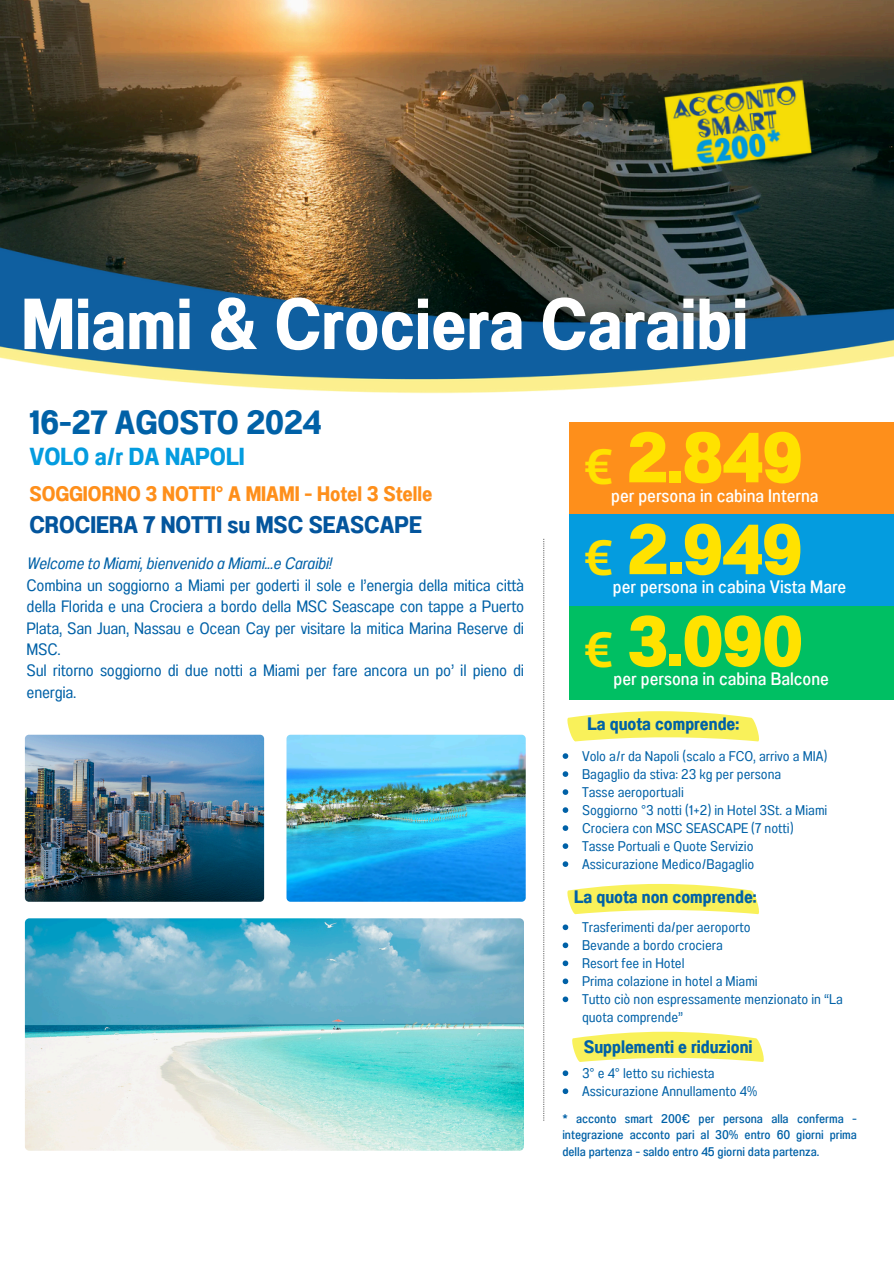
<style>
.page{position:relative;width:894px;height:1264px;background:#fff}
.page>*{position:absolute;margin:0;border:0;box-sizing:border-box;transform-origin:0 0}
.t1{font:72px "Anantason Bold Wd 75";color:#fff}
.t2{font:70.65px "Anantason Extra Bold Wd 75";color:#ffe200}
.t3{font:600 49.5px "Georama";color:#ffe200}
.t4{font:33.6px "Anantason Bold Wd 75";color:#0061a7}
.t5{font:24.6px "Anantason Bold Wd 75";color:#049cdf}
.t6{font:24px "Anantason Bold Wd 75";color:#03559d}
.t7{font:21px "Anantason Bold Wd 75";color:#fe8f1b}
.t8{font:18px "Anantason Medium Wd 75";color:#fff}
.t9{font:18px "Anantason Bold Wd 75";color:#0061a7}
.t10{font:16.5px/21.3px "Anantason Wd 75";letter-spacing:-.015em;color:#0061a7}
.t11{font:14.1px/18px "Anantason Wd 75";color:#0061a7}
.t12{font:12.6px/16.6px "Anantason Medium Wd 75";color:#0061a7;text-align:justify}
.s1{font-family:"Anantason Wd 75 It"}
.s2{font-family:"Anantason Bold Wd 75"}
</style>
<div class="page">
<img style="left:0;top:0;width:893px;height:223px">
<img style="left:0;top:223px;width:893px;height:171px">
<svg style="left:543px;top:539px;width:1px;height:581px"></svg>
<svg style="left:567px;top:883px;width:192px;height:31px"></svg>
<svg style="left:567px;top:711px;width:192px;height:30px"></svg>
<img style="left:286px;top:734px;width:239px;height:167px;border-radius:4px">
<img style="left:25px;top:734px;width:239px;height:167px;border-radius:4px">
<svg style="left:572px;top:1031px;width:192px;height:30px"></svg>
<div style="left:569px;top:422px;width:324px;height:94px;background:#fe8f1b"></div>
<div style="left:569px;top:514px;width:324px;height:93px;background:#049cdf"></div>
<div style="left:569px;top:606px;width:324px;height:93px;background:#00bf63"></div>
<img style="left:25px;top:918px;width:498px;height:232px;border-radius:4px">
<svg style="left:562px;top:753px;width:6px;height:6px"></svg>
<svg style="left:562px;top:771px;width:6px;height:6px"></svg>
<svg style="left:562px;top:789px;width:6px;height:6px"></svg>
<svg style="left:562px;top:807px;width:6px;height:6px"></svg>
<svg style="left:562px;top:825px;width:6px;height:6px"></svg>
<svg style="left:562px;top:843px;width:6px;height:6px"></svg>
<svg style="left:562px;top:861px;width:6px;height:6px"></svg>
<svg style="left:562px;top:924px;width:6px;height:6px"></svg>
<svg style="left:562px;top:942px;width:6px;height:6px"></svg>
<svg style="left:562px;top:960px;width:6px;height:6px"></svg>
<svg style="left:562px;top:978px;width:6px;height:6px"></svg>
<svg style="left:562px;top:996px;width:6px;height:6px"></svg>
<svg style="left:562px;top:1070px;width:6px;height:6px"></svg>
<svg style="left:562px;top:1088px;width:6px;height:6px"></svg>
<img style="left:657px;top:78px;width:160px;height:95px">
<p class="t1" style="left:21px;top:282px;width:728px">Miami &amp; Crociera Caraibi</p>
<p class="t4" style="left:29px;top:403px;width:293px">16-27 AGOSTO 2024</p>
<p class="t5" style="left:29px;top:442px;width:217px">VOLO a/r DA NAPOLI</p>
<p class="t7" style="left:29px;top:481px;width:405px">SOGGIORNO 3 NOTTI° A MIAMI - Hotel 3 Stelle</p>
<h5 class="t6" style="left:29px;top:511px;width:394px">CROCIERA 7 NOTTI su MSC SEASCAPE</h5>
<p class="t10" style="left:27px;top:553px;width:499px"><span class="s1">Welcome to Miami, bienvenido a Miami...e Caraibi!<br></span>Combina un soggiorno a Miami per goderti il sole e l’energia della mitica città della Florida e una Crociera a bordo della MSC Seascape con tappe a Puerto Plata, San Juan, Nassau e Ocean Cay per visitare la mitica Marina Reserve di MSC.<br>Sul ritorno soggiorno di due notti a Miami per fare ancora un po’ il pieno di energia.</p>
<h1 class="t3" style="left:583px;top:435px;width:32px">€</h1>
<p class="t2" style="left:627px;top:416px;width:176px">2.849</p>
<h5 class="t8" style="left:611px;top:485px;width:209px">per persona in cabina Interna</h5>
<p class="t3" style="left:583px;top:527px;width:32px">€</p>
<p class="t2" style="left:627px;top:508px;width:176px">2.949</p>
<p class="t8" style="left:612px;top:576px;width:235px">per persona in cabina Vista Mare</p>
<p class="t3" style="left:583px;top:619px;width:32px">€</p>
<p class="t2" style="left:627px;top:600px;width:176px">3.090</p>
<p class="t8" style="left:613px;top:668px;width:217px">per persona in cabina Balcone</p>
<p class="t9" style="left:587px;top:713px;width:153px">La quota comprende:</p>
<h4 class="t11" style="left:582px;top:747px;width:247px">Volo a/r da Napoli (scalo a FCO, arrivo a MIA)</h4>
<h1 class="t11" style="left:582px;top:765px;width:201px">Bagaglio da stiva: 23 kg per persona</h1>
<h3 class="t11" style="left:582px;top:783px;width:103px">Tasse aeroportuali</h3>
<p class="t11" style="left:582px;top:801px;width:247px">Soggiorno °3 notti (1+2) in Hotel 3St. a Miami</p>
<h5 class="t11" style="left:582px;top:819px;width:213px">Crociera con MSC SEASCAPE (7 notti)</h5>
<h6 class="t11" style="left:582px;top:837px;width:173px">Tasse Portuali e Quote Servizio</h6>
<h1 class="t11" style="left:582px;top:855px;width:174px">Assicurazione Medico/Bagaglio</h1>
<p class="t9" style="left:574px;top:886px;width:184px">La quota non comprende:</p>
<h5 class="t11" style="left:582px;top:918px;width:170px">Trasferimenti da/per aeroporto</h5>
<p class="t11" style="left:582px;top:936px;width:142px">Bevande a bordo crociera</p>
<h5 class="t11" style="left:582px;top:954px;width:104px">Resort fee in Hotel</h5>
<p class="t11" style="left:582px;top:972px;width:177px">Prima colazione in hotel a Miami</p>
<p class="t11" style="left:582px;top:990px;width:262px">Tutto ciò non espressamente menzionato in “La quota comprende”</p>
<h2 class="t9" style="left:583px;top:1035px;width:170px">Supplementi e riduzioni</h2>
<p class="t11" style="left:582px;top:1064px;width:134px">3° e 4° letto su richiesta</p>
<p class="t11" style="left:582px;top:1082px;width:177px">Assicurazione Annullamento 4%</p>
<p class="t12" style="left:562px;top:1109px;width:296px"><span class="s2">*</span> acconto smart 200€ per persona alla conferma - integrazione acconto pari al 30% entro 60 giorni prima della partenza - saldo entro 45 giorni data partenza.</p>
</div>
